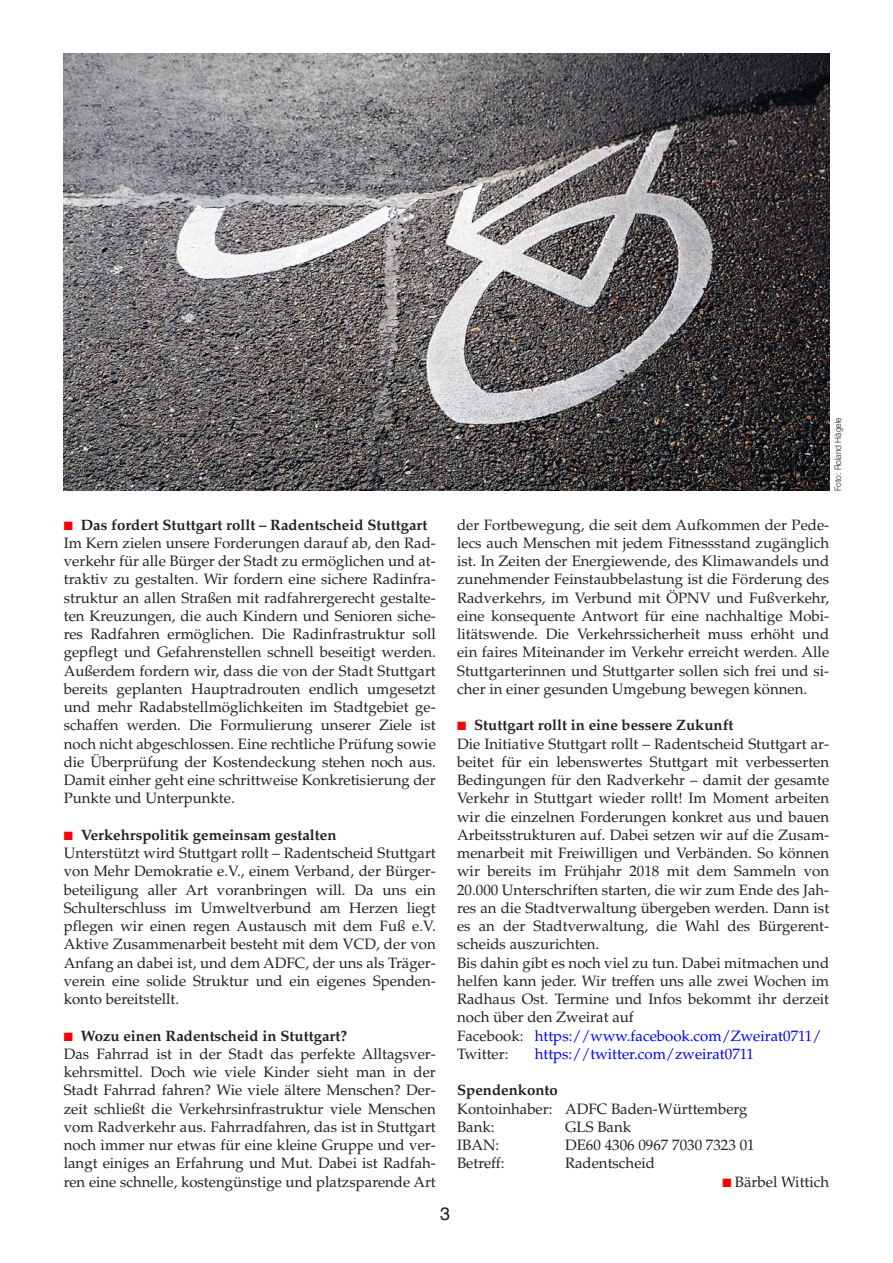
<style>
.page{position:relative;width:893px;height:1263px;background:#fff}
.page>*{position:absolute;margin:0;border:0;box-sizing:border-box;transform-origin:0 0}
.t1{font:18px "Helvetica";color:#231f20}
.t2{font:15px/18.3px "Palatino";color:#231f20}
.t3{font:15px "Palatino";color:#00f}
.t4{font:700 15px "Palatino";color:#231f20}
.t5{font:300 9px "Helvetica Neue";color:#231f20;scale:.93 1}
.s1{color:#f00}
.s2{font-weight:700}
.s3{color:#00f}
</style>
<div class="page">
<img style="left:64px;top:54px;width:765px;height:437px">
<p class="t2" style="left:64px;top:517px;width:374px"><span class="s1">■</span> <span class="s2">Das fordert Stuttgart rollt – Radentscheid Stuttgart </span>Im Kern zielen unsere Forderungen darauf ab, den Rad&shy;verkehr für alle Bürger der Stadt zu ermöglichen und at&shy;traktiv zu gestalten. Wir fordern eine sichere Radinfra&shy;struktur an allen Straßen mit radfahrergerecht gestalte&shy;ten Kreuzungen, die auch Kindern und Senioren siche&shy;res Radfahren ermöglichen. Die Radinfrastruktur soll gepflegt und Gefahrenstellen schnell beseitigt werden.<br>Außerdem fordern wir, dass die von der Stadt Stuttgart bereits geplanten Hauptradrouten endlich umgesetzt und mehr Radabstellmöglichkeiten im Stadtgebiet ge&shy;schaffen werden. Die Formulierung unserer Ziele ist noch nicht abgeschlossen. Eine rechtliche Prüfung sowie die Überprüfung der Kostendeckung stehen noch aus.<br>Damit einher geht eine schrittweise Konkretisierung der Punkte und Unterpunkte.</p>
<p class="t2" style="left:64px;top:827px;width:374px"><span class="s1">■</span> <span class="s2">Verkehrspolitik gemeinsam gestalten<br></span>Unterstützt wird Stuttgart rollt – Radentscheid Stuttgart von Mehr Demokratie e.V., einem Verband, der Bürger&shy;beteiligung aller Art voranbringen will. Da uns ein Schulterschluss im Umweltverbund am Herzen liegt pflegen wir einen regen Austausch mit dem Fuß e.V.<br>Aktive Zusammenarbeit besteht mit dem VCD, der von Anfang an dabei ist, und dem ADFC, der uns als Träger&shy;verein eine solide Struktur und ein eigenes Spenden&shy;konto bereitstellt.</p>
<p class="t2" style="left:64px;top:1028px;width:374px"><span class="s1">■</span> <span class="s2">Wozu einen Radentscheid in Stuttgart?<br></span>Das Fahrrad ist in der Stadt das perfekte Alltagsver&shy;kehrsmittel. Doch wie viele Kinder sieht man in der Stadt Fahrrad fahren? Wie viele ältere Menschen? Der&shy;zeit schließt die Verkehrsinfrastruktur viele Menschen vom Radverkehr aus. Fahrradfahren, das ist in Stuttgart noch immer nur etwas für eine kleine Gruppe und ver&shy;langt einiges an Erfahrung und Mut. Dabei ist Radfah&shy;ren eine schnelle, kostengünstige und platzsparende Art</p>
<p class="t5" style="left:835px;top:491px;width:81px;rotate:-90deg">Foto: Roland Hägele</p>
<p class="t2" style="left:457px;top:517px;width:374px;text-align:justify">der Fortbewegung, die seit dem Aufkommen der Pede&shy;lecs auch Menschen mit jedem Fitnessstand zugänglich ist. In Zeiten der Energiewende, des Klimawandels und zunehmender Feinstaubbelastung ist die Förderung des Radverkehrs, im Verbund mit ÖPNV und Fußverkehr, eine konsequente Antwort für eine nachhaltige Mobi&shy;litätswende. Die Verkehrssicherheit muss erhöht und ein faires Miteinander im Verkehr erreicht werden. Alle Stuttgarterinnen und Stuttgarter sollen sich frei und si&shy;cher in einer gesunden Umgebung bewegen können.</p>
<p class="t2" style="left:457px;top:718px;width:374px"><span class="s1">■</span> <span class="s2">Stuttgart rollt in eine bessere Zukunft<br></span>Die Initiative Stuttgart rollt – Radentscheid Stuttgart ar&shy;beitet für ein lebenswertes Stuttgart mit verbesserten Bedingungen für den Radverkehr – damit der gesamte Verkehr in Stuttgart wieder rollt! Im Moment arbeiten wir die einzelnen Forderungen konkret aus und bauen Arbeitsstrukturen auf. Dabei setzen wir auf die Zusam&shy;menarbeit mit Freiwilligen und Verbänden. So können wir bereits im Frühjahr 2018 mit dem Sammeln von 20.000 Unterschriften starten, die wir zum Ende des Jah&shy;res an die Stadtverwaltung übergeben werden. Dann ist es an der Stadtverwaltung, die Wahl des Bürgerent&shy;scheids auszurichten.<br>Bis dahin gibt es noch viel zu tun. Dabei mitmachen und helfen kann jeder. Wir treffen uns alle zwei Wochen im Radhaus Ost. Termine und Infos bekommt ihr derzeit noch über den Zweirat auf<br>Facebook: <span class="s3">https://www.facebook.com/Zweirat0711/ </span>Twitter:</p>
<p class="t3" style="left:535px;top:1048px;width:221px">https://twitter.com/zweirat0711</p>
<p class="t4" style="left:457px;top:1084px;width:102px">Spendenkonto</p>
<p class="t2" style="left:457px;top:1101px;width:292px">Kontoinhaber: ADFC Baden-Württemberg<br>Bank:</p>
<p class="t2" style="left:565px;top:1119px;width:67px">GLS Bank</p>
<p class="t2" style="left:457px;top:1137px;width:44px">IBAN:</p>
<p class="t2" style="left:565px;top:1137px;width:191px">DE60 4306 0967 7030 7323 01</p>
<p class="t2" style="left:457px;top:1156px;width:49px">Betreff:</p>
<p class="t2" style="left:565px;top:1156px;width:91px">Radentscheid</p>
<p class="t2" style="left:722px;top:1174px;width:108px"><span class="s1">■</span> Bärbel Wittich</p>
<p class="t1" style="left:440px;top:1206px;width:12px">3</p>
</div>
